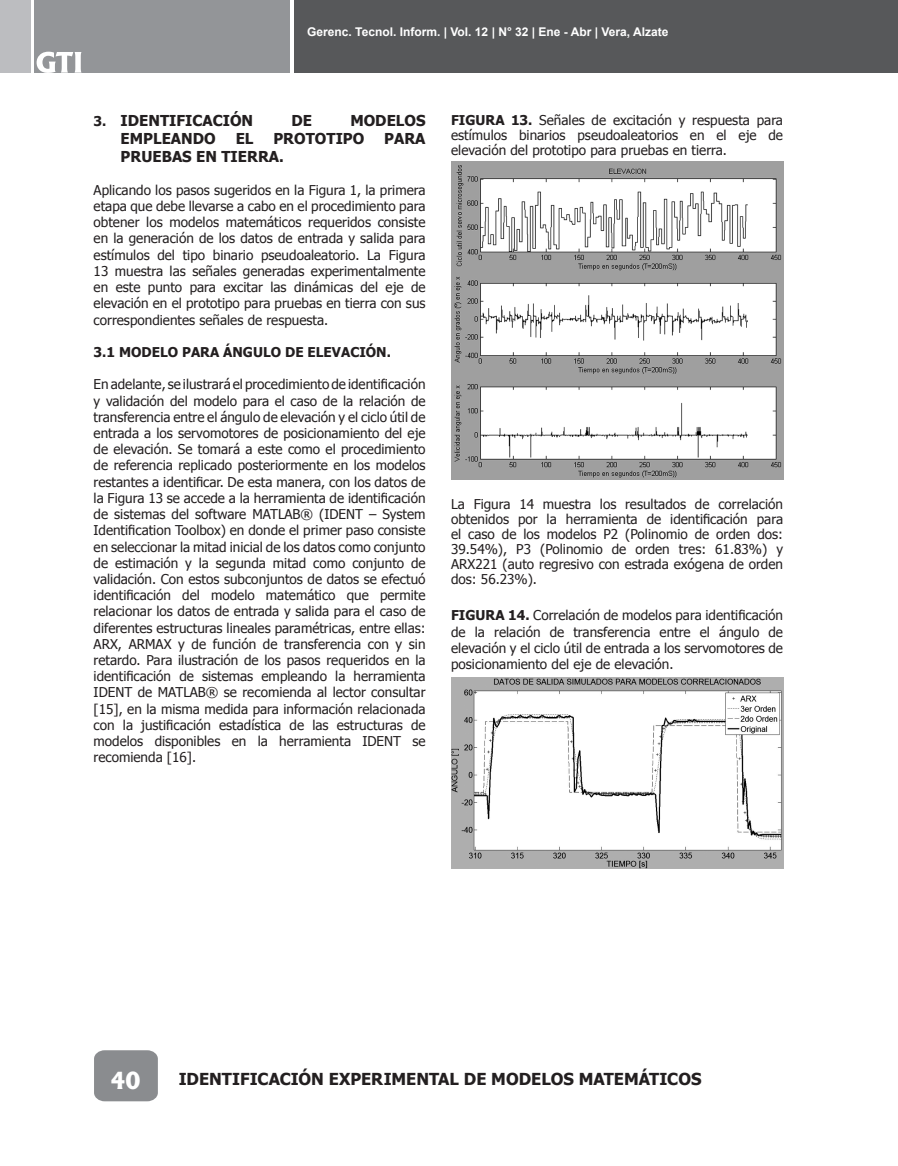
<style>
.page{position:relative;width:898px;height:1166px;background:#fff}
.page>*{position:absolute;margin:0;border:0;box-sizing:border-box;transform-origin:0 0}
.t1{font:800 22.5px "Albertus";color:#fff}
.t2{font:700 16.5px "Tahoma";color:#231f20}
.t3{font:700 15px "Tahoma";color:#231f20}
.t4{font:13.5px/16.2px "Tahoma";color:#231f20;text-align:justify}
.t5{font:700 13.5px "Tahoma";color:#231f20}
.t6{font:700 12px "Arial";color:#fff}
.s1{font-size:13.5px}
.s2{font-weight:700}
</style>
<div class="page">
<div style="left:890px;top:0;width:7px;height:73px;background:#57585a"></div>
<div style="left:293px;top:0;width:596px;height:73px;background:#57585a"></div>
<div style="left:34px;top:0;width:255px;height:73px;background:#939598"></div>
<div style="left:0;top:0;width:30px;height:73px;background:#bcbdc0"></div>
<div style="left:94px;top:1050px;width:64px;height:50px;background:#8a8c8f"></div>
<svg style="left:37px;top:52px;width:44px;height:21px"></svg>
<img style="left:451px;top:162px;width:331px;height:317px">
<img style="left:451px;top:677px;width:331px;height:190px">
<p class="t6" style="left:307px;top:24px;width:362px">Gerenc. Tecnol. Inform. | Vol. 12 | N° 32 | Ene - Abr | Vera, Alzate</p>
<p class="t3" style="left:94px;top:110px;width:161px"><span class="s1">3.</span> IDENTIFICACIÓN</p>
<p class="t3" style="left:291px;top:110px;width:22px">DE</p>
<p class="t3" style="left:350px;top:110px;width:77px">MODELOS</p>
<p class="t3" style="left:121px;top:128px;width:97px">EMPLEANDO</p>
<p class="t3" style="left:235px;top:128px;width:19px">EL</p>
<p class="t3" style="left:273px;top:128px;width:92px">PROTOTIPO</p>
<p class="t3" style="left:384px;top:128px;width:43px">PARA</p>
<p class="t3" style="left:121px;top:146px;width:165px">PRUEBAS EN TIERRA.</p>
<p class="t4" style="left:94px;top:181px;width:333px">Aplicando los pasos sugeridos en la Figura 1, la primera etapa que debe llevarse a cabo en el procedimiento para obtener los modelos matemáticos requeridos consiste en la generación de los datos de entrada y salida para estímulos del tipo binario pseudoaleatorio. La Figura 13 muestra las señales generadas experimentalmente en este punto para excitar las dinámicas del eje de elevación en el prototipo para pruebas en tierra con sus correspondientes señales de respuesta.</p>
<p class="t5" style="left:94px;top:342px;width:299px">3.1 MODELO PARA ÁNGULO DE ELEVACIÓN.</p>
<p class="t4" style="left:94px;top:375px;width:333px">En adelante, se ilustrará el procedimiento de identificación y validación del modelo para el caso de la relación de transferencia entre el ángulo de elevación y el ciclo útil de entrada a los servomotores de posicionamiento del eje de elevación. Se tomará a este como el procedimiento de referencia replicado posteriormente en los modelos restantes a identificar. De esta manera, con los datos de la Figura 13 se accede a la herramienta de identificación de sistemas del software MATLAB® (IDENT – System Identification Toolbox) en donde el primer paso consiste en seleccionar la mitad inicial de los datos como conjunto de estimación y la segunda mitad como conjunto de validación. Con estos subconjuntos de datos se efectuó identificación del modelo matemático que permite relacionar los datos de entrada y salida para el caso de diferentes estructuras lineales paramétricas, entre ellas:<br>ARX, ARMAX y de función de transferencia con y sin retardo. Para ilustración de los pasos requeridos en la identificación de sistemas empleando la herramienta IDENT de MATLAB® se recomienda al lector consultar [15], en la misma medida para información relacionada con la justificación estadística de las estructuras de modelos disponibles en la herramienta IDENT se recomienda [16].</p>
<p class="t4" style="left:451px;top:112px;width:333px;line-height:14.9px"><span class="s2">FIGURA 13.</span> Señales de excitación y respuesta para estímulos binarios pseudoaleatorios en el eje de elevación del prototipo para pruebas en tierra.</p>
<p class="t4" style="left:451px;top:496px;width:333px;line-height:14.9px">La Figura 14 muestra los resultados de correlación obtenidos por la herramienta de identificación para el caso de los modelos P2 (Polinomio de orden dos:<br>39.54%), P3 (Polinomio de orden tres: 61.83%) y ARX221 (auto regresivo con estrada exógena de orden dos: 56.23%).</p>
<p class="t4" style="left:451px;top:606px;width:333px"><span class="s2">FIGURA 14.</span> Correlación de modelos para identificación de la relación de transferencia entre el ángulo de elevación y el ciclo útil de entrada a los servomotores de posicionamiento del eje de elevación.</p>
<h1 class="t1" style="left:110px;top:1066px;width:31px">40</h1>
<p class="t2" style="left:179px;top:1067px;width:524px">IDENTIFICACIÓN EXPERIMENTAL DE MODELOS MATEMÁTICOS</p>
</div>
